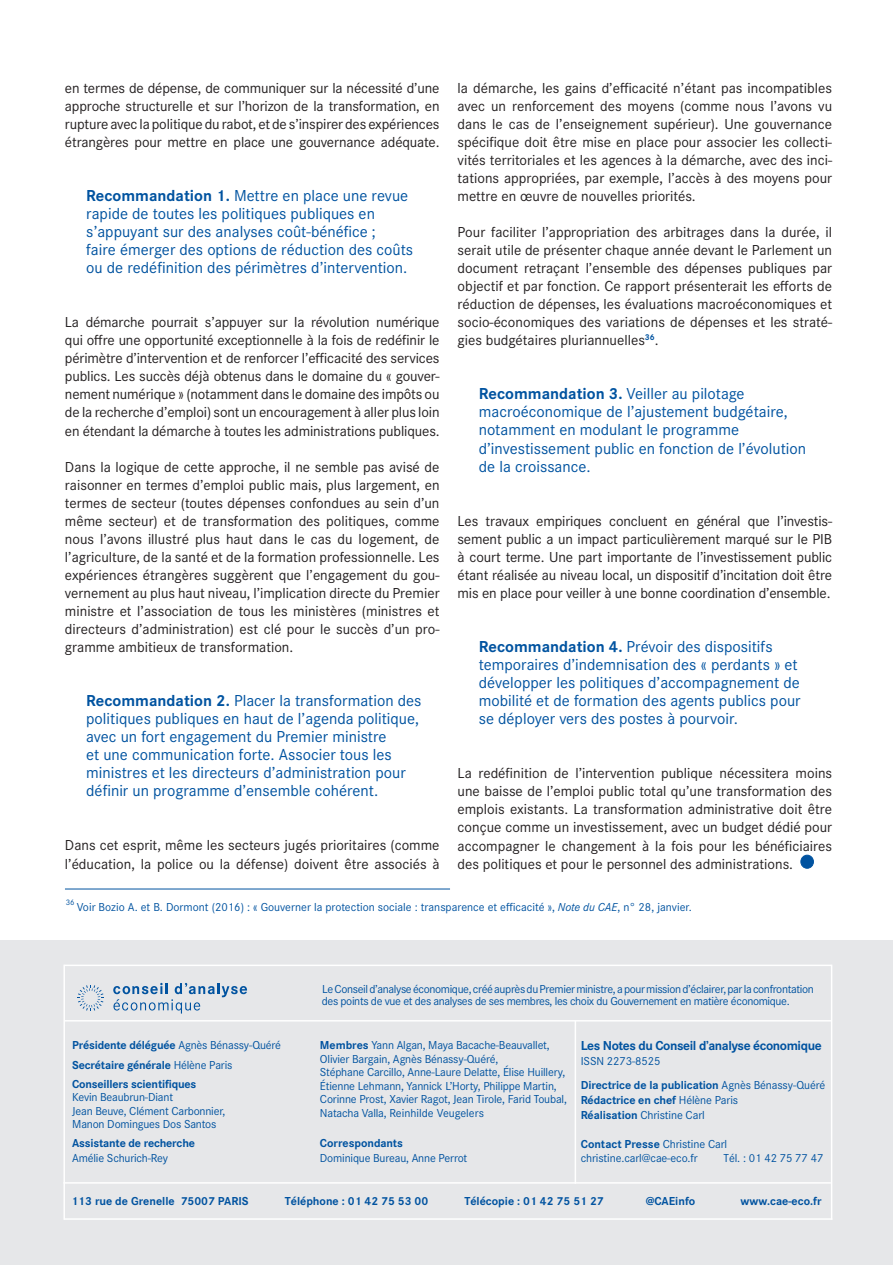
<style>
.page{position:relative;width:893px;height:1265px;background:#fff}
.page>*{position:absolute;margin:0;border:0;box-sizing:border-box;transform-origin:0 0}
.t1{font:16.5px/18px "Corporate S";color:#0153a0}
.t2{font:15px/18px "Corporate S";color:#231f20;text-align:justify}
.t3{font:700 13.5px "Corporate S";letter-spacing:-.03em;color:#0153a0}
.t4{font:12px/13.5px "Corporate S";letter-spacing:-.015em;color:#0153a0}
.t5{font:700 12px/20.1px "Corporate S";letter-spacing:-.01em;color:#0153a0}
.t6{font:8.25px "Corporate S";color:#0153a0}
.s1{font-weight:700}
.s2{font-style:italic}
.s3{font-weight:400}
</style>
<div class="page">
<div style="left:0;top:941px;width:892px;height:324px;background:#e6e7e9"></div>
<svg style="left:113px;top:983px;width:134px;height:30px"></svg>
<svg style="left:77px;top:985px;width:27px;height:26px"></svg>
<hr style="left:65px;top:964px;width:765px;height:2px;background:#fff">
<hr style="left:65px;top:1020px;width:765px;height:1px;background:#fff">
<hr style="left:63px;top:1182px;width:767px;height:1px;background:#fff">
<hr style="left:64px;top:1218px;width:767px;height:2px;background:#fff">
<hr style="left:63px;top:964px;width:2px;height:256px;background:#fff">
<hr style="left:830px;top:964px;width:1px;height:256px;background:#fff">
<hr style="left:574px;top:1021px;width:2px;height:163px;background:#fff">
<div style="left:800px;top:855px;width:13px;height:13px;background:#0153a0;border-radius:50%"></div>
<div style="left:800px;top:855px;width:13px;height:13px;border:1px solid #0153a0;border-radius:50%"></div>
<hr style="left:65px;top:889px;width:385px;height:1px;background:#0153a0">
<p class="t2" style="left:65px;top:78px;width:376px">en termes de dépense, de communiquer sur la nécessité d’une approche structurelle et sur l’horizon de la transformation, en rupture avec la politique du rabot, et de s’inspirer des expériences étrangères pour mettre en place une gouvernance adéquate.</p>
<p class="t1" style="left:86px;top:186px;width:328px"><span class="s1">Recommandation 1.</span> Mettre en place une revue rapide de toutes les politiques publiques en s’appuyant sur des analyses coût-bénéfice ;<br>faire émerger des options de réduction des coûts ou de redéfinition des périmètres d’intervention.</p>
<p class="t2" style="left:65px;top:313px;width:376px">La démarche pourrait s’appuyer sur la révolution numérique qui offre une opportunité exceptionnelle à la fois de redéfinir le périmètre d’intervention et de renforcer l’efficacité des services publics. Les succès déjà obtenus dans le domaine du « gouver&shy;nement numérique » (notamment dans le domaine des impôts ou de la recherche d’emploi) sont un encouragement à aller plus loin en étendant la démarche à toutes les administrations publiques.</p>
<p class="t2" style="left:65px;top:457px;width:376px">Dans la logique de cette approche, il ne semble pas avisé de raisonner en termes d’emploi public mais, plus largement, en termes de secteur (toutes dépenses confondues au sein d’un même secteur) et de transformation des politiques, comme nous l’avons illustré plus haut dans le cas du logement, de l’agriculture, de la santé et de la formation professionnelle. Les expériences étrangères suggèrent que l’engagement du gou&shy;vernement au plus haut niveau, l’implication directe du Premier ministre et l’association de tous les ministères (ministres et directeurs d’administration) est clé pour le succès d’un pro&shy;gramme ambitieux de transformation.</p>
<p class="t1" style="left:86px;top:691px;width:336px"><span class="s1">Recommandation 2.</span> Placer la transformation des politiques publiques en haut de l’agenda politique, avec un fort engagement du Premier ministre<br>et une communication forte. Associer tous les ministres et les directeurs d’administration pour définir un programme d’ensemble cohérent.</p>
<p class="t2" style="left:65px;top:836px;width:376px">Dans cet esprit, même les secteurs jugés prioritaires (comme l’éducation, la police ou la défense) doivent être associés à</p>
<p class="t2" style="left:457px;top:78px;width:376px">la démarche, les gains d’efficacité n’étant pas incompatibles avec un renforcement des moyens (comme nous l’avons vu dans le cas de l’enseignement supérieur). Une gouvernance spécifique doit être mise en place pour associer les collecti&shy;vités territoriales et les agences à la démarche, avec des inci&shy;tations appropriées, par exemple, l’accès à des moyens pour mettre en œuvre de nouvelles priorités.</p>
<p class="t2" style="left:457px;top:222px;width:376px">Pour faciliter l’appropriation des arbitrages dans la durée, il serait utile de présenter chaque année devant le Parlement un document retraçant l’ensemble des dépenses publiques par objectif et par fonction. Ce rapport présenterait les efforts de réduction de dépenses, les évaluations macroéconomiques et socio-économiques des variations de dépenses et les straté&shy;gies budgétaires pluriannuelles<sup>36</sup>.</p>
<p class="t1" style="left:478px;top:384px;width:329px"><span class="s1">Recommandation 3.</span> Veiller au pilotage macroéconomique de l’ajustement budgétaire, notamment en modulant le programme d’investissement public en fonction de l’évolution de la croissance.</p>
<p class="t2" style="left:457px;top:511px;width:376px">Les travaux empiriques concluent en général que l’investis&shy;sement public a un impact particulièrement marqué sur le PIB à court terme. Une part importante de l’investissement public étant réalisée au niveau local, un dispositif d’incitation doit être mis en place pour veiller à une bonne coordination d’ensemble.</p>
<p class="t1" style="left:478px;top:637px;width:323px"><span class="s1">Recommandation 4.</span> Prévoir des dispositifs temporaires d’indemnisation des « perdants » et développer les politiques d’accompagnement de mobilité et de formation des agents publics pour se déployer vers des postes à pourvoir.</p>
<p class="t2" style="left:457px;top:764px;width:376px">La redéfinition de l’intervention publique nécessitera moins une baisse de l’emploi public total qu’une transformation des emplois existants. La transformation administrative doit être conçue comme un investissement, avec un budget dédié pour accompagner le changement à la fois pour les bénéficiaires des politiques et pour le personnel des administrations.</p>
<p class="t6" style="left:66px;top:897px;width:10px">36</p>
<p class="t4" style="left:77px;top:899px;width:616px">Voir Bozio A. et B. Dormont (2016) : « Gouverner la protection sociale : transparence et efficacité », <span class="s2">Note du CAE</span>, n° 28, janvier.</p>
<p class="t5" style="left:72px;top:1035px;width:210px">Présidente déléguée <span class="s3">Agnès Bénassy-Quéré<br></span>Secrétaire générale <span class="s3">Hélène Paris</span></p>
<p class="t5" style="left:72px;top:1073px;width:125px">Conseillers scientifiques</p>
<p class="t4" style="left:72px;top:1090px;width:155px">Kevin Beaubrun-Diant<br>Jean Beuve, Clément Carbonnier,<br>Manon Domingues Dos Santos</p>
<p class="t5" style="left:72px;top:1133px;width:124px">Assistante de recherche</p>
<p class="t4" style="left:72px;top:1151px;width:97px">Amélie Schurich-Rey</p>
<p class="t4" style="left:321px;top:982px;width:493px;line-height:12px">Le Conseil d’analyse économique, créé auprès du Premier ministre, a pour mission d’éclairer, par la confrontation des points de vue et des analyses de ses membres, les choix du Gouvernement en matière économique.</p>
<p class="t4" style="left:320px;top:1038px;width:248px"><span class="s1">Membres</span> Yann Algan, Maya Bacache-Beauvallet, Olivier Bargain, Agnès Bénassy-Quéré,<br>Stéphane Carcillo, Anne-Laure Delatte, Élise Huillery, Étienne Lehmann, Yannick L’Horty, Philippe Martin, Corinne Prost, Xavier Ragot, Jean Tirole, Farid Toubal, Natacha Valla, Reinhilde Veugelers</p>
<p class="t5" style="left:320px;top:1133px;width:85px">Correspondants</p>
<p class="t4" style="left:320px;top:1151px;width:149px">Dominique Bureau, Anne Perrot</p>
<p class="t3" style="left:580px;top:1036px;width:242px">Les Notes du Conseil d’analyse économique</p>
<p class="t4" style="left:580px;top:1049px;width:246px;line-height:23.5px">ISSN 2273-8525<br><span class="s1">Directrice de la publication</span> Agnès Bénassy-Quéré</p>
<p class="t5" style="left:580px;top:1092px;width:159px;line-height:15px">Rédactrice en chef <span class="s3">Hélène Paris<br></span>Réalisation <span class="s3">Christine Carl</span></p>
<p class="t4" style="left:580px;top:1137px;width:148px"><span class="s1">Contact Presse</span> Christine Carl christine.carl@cae-eco.fr</p>
<p class="t4" style="left:723px;top:1151px;width:101px">Tél. : 01 42 75 77 47</p>
<p class="t5" style="left:71px;top:1190px;width:179px">113 rue de Grenelle 75007 PARIS</p>
<p class="t5" style="left:285px;top:1190px;width:145px">Téléphone : 01 42 75 53 00</p>
<p class="t5" style="left:464px;top:1190px;width:141px">Télécopie : 01 42 75 51 27</p>
<p class="t5" style="left:645px;top:1190px;width:51px">@CAEinfo</p>
<p class="t5" style="left:740px;top:1190px;width:83px">www.cae-eco.fr</p>
</div>
